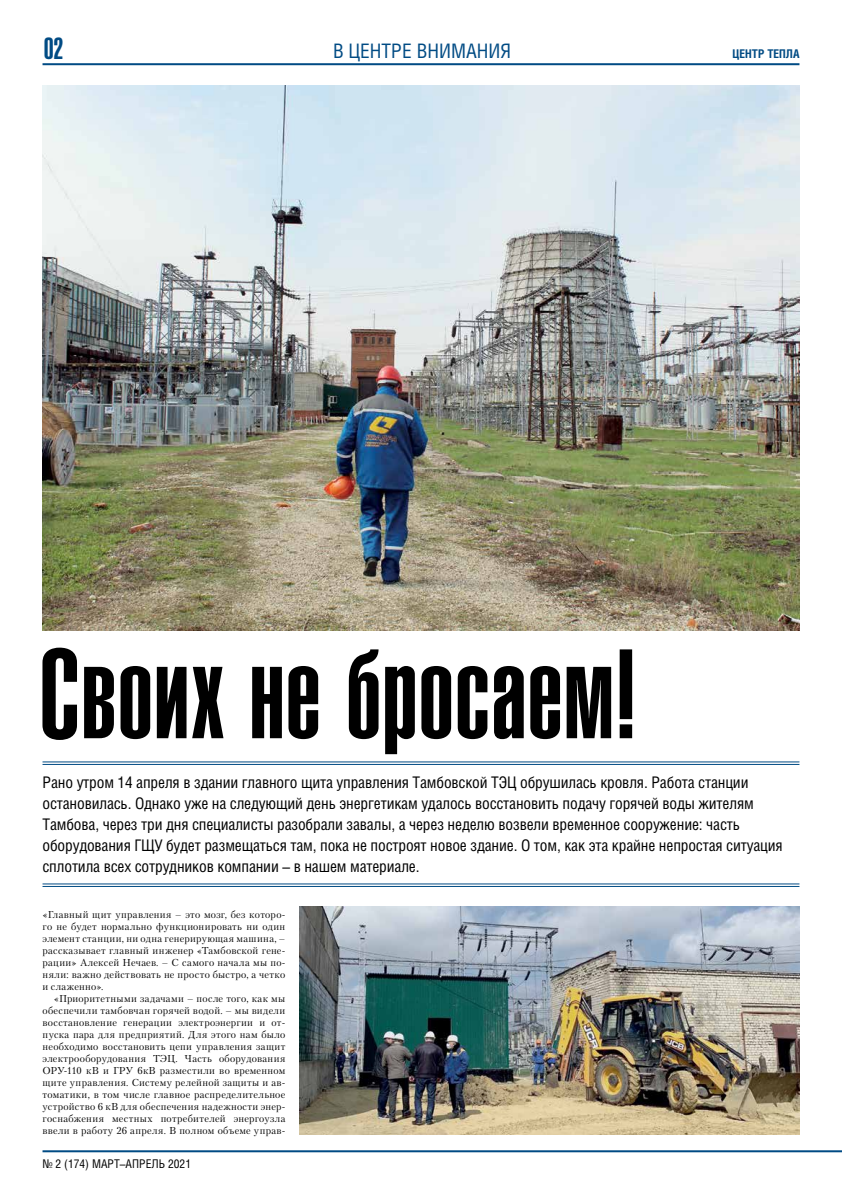
<style>
.page{position:relative;width:842px;height:1191px;background:#fff}
.page>*{position:absolute;margin:0;border:0;box-sizing:border-box;transform-origin:0 0}
.t1{font:124.7px "Helios Ultra Compressed C";letter-spacing:.015em;color:#000}
.t2{font:30px "Helios Ultra Compressed C";color:#004b84}
.t3{font:20px "Helios Cond C";color:#004b84}
.t4{font:16px/21px "Helios Cond";letter-spacing:-.01em;color:#000}
.t5{font:12px "Helios Cond C";color:#000}
.t6{font:700 12px "Helios Cond C";color:#004b84}
.t7{font:10px/12px "Petersburg C";letter-spacing:.03em;color:#000;text-align:justify}
</style>
<div class="page">
<hr style="left:43px;top:63px;width:756px;height:2px;background:#004b84">
<hr style="left:43px;top:1150px;width:799px;height:2px;background:#004b84">
<hr style="left:43px;top:761px;width:756px;height:1px;background:#004b84">
<hr style="left:43px;top:764px;width:756px;height:1px;background:#004b84">
<hr style="left:43px;top:883px;width:756px;height:1px;background:#004b84">
<hr style="left:43px;top:886px;width:756px;height:1px;background:#004b84">
<img style="left:43px;top:85px;width:756px;height:545px">
<img style="left:300px;top:906px;width:499px;height:228px">
<h2 class="t2" style="left:44px;top:31px;width:21px">02</h2>
<p class="t6" style="left:733px;top:46px;width:68px">центр тепла</p>
<h3 class="t3" style="left:333px;top:39px;width:180px">В центре внимания</h3>
<h1 class="t1" style="left:39px;top:621px;width:601px">Своих не бросаем!</h1>
<p class="t4" style="left:43px;top:772px;width:742px">Рано утром 14 апреля в здании главного щита управления Тамбовской ТЭЦ обрушилась кровля. Работа станции остановилась. Однако уже на следующий день энергетикам удалось восстановить подачу горячей воды жителям Тамбова, через три дня специалисты разобрали завалы, а через неделю возвели временное сооружение: часть оборудования ГЩУ будет размещаться там, пока не построят новое здание. О том, как эта крайне непростая ситуация сплотила всех сотрудников компании – в нашем материале.</p>
<p class="t7" style="left:43px;top:908px;width:244px">«Главный щит управления – это мозг, без которо&shy;го не будет нормально функционировать ни один элемент станции, ни одна генерирующая машина, – рассказывает главный инженер «Тамбовской гене&shy;рации» Алексей Нечаев. – С самого начала мы по&shy;няли: важно действовать не просто быстро, а четко и слаженно».</p>
<p class="t7" style="left:43px;top:992px;width:244px;text-indent:11px">«Приоритетными задачами – после того, как мы обеспечили тамбовчан горячей водой. – мы видели восстановление генерации электроэнергии и от&shy;пуска пара для предприятий. Для этого нам было необходимо восстановить цепи управления защит электрооборудования ТЭЦ. Часть оборудования ОРУ-110 кВ и ГРУ 6кВ разместили во временном щите управления. Систему релейной защиты и ав&shy;томатики, в том числе главное распределительное устройство 6 кВ для обеспечения надежности энер&shy;госнабжения местных потребителей энергоузла ввели в работу 26 апреля. В полном объеме управ-</p>
<p class="t5" style="left:43px;top:1156px;width:150px">№ 2 (174) март–апрель 2021</p>
</div>
